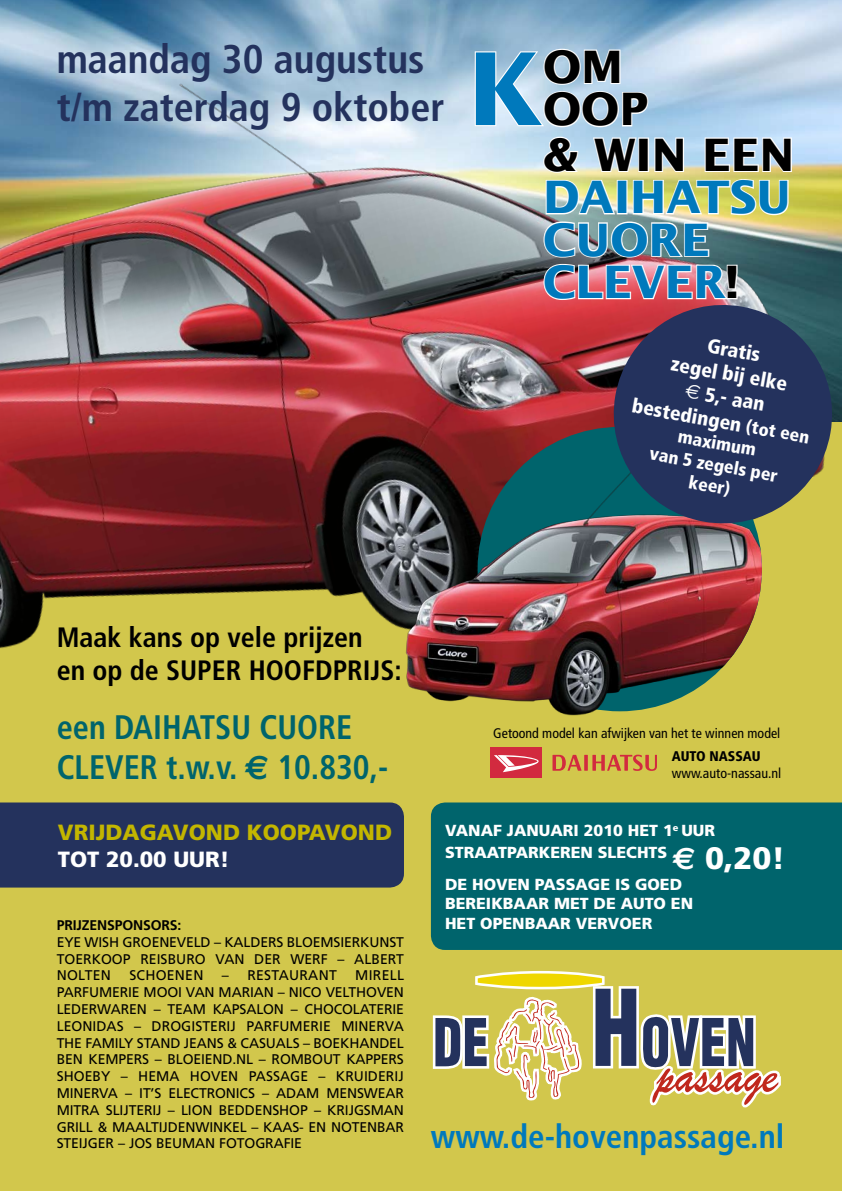
<style>
.page{position:relative;width:842px;height:1191px;background:#d2c74c}
.page>*{position:absolute;margin:0;border:0;box-sizing:border-box;transform-origin:0 0}
.t1{font:700 100.4px "Lucida Sans";color:#0079bc}
.t2{font:700 44.6px/42.4px "Lucida Sans";color:#0079bc}
.t3{font:700 44.6px/44px "Lucida Sans";color:#000}
.t4{font:700 condensed 40px/48px "Frutiger";color:#24325d}
.t5{font:700 condensed 34px "Frutiger";color:#00646c;scale:.95 1}
.t6{font:700 condensed 33px "Frutiger";color:#0079bc}
.t7{font:700 condensed 28px/33.6px "Frutiger";color:#000}
.t8{font:900 22px "Frutiger";color:#c3b600}
.t9{font:900 22px "Frutiger";color:#fff}
.t10{font:900 condensed 20px/24px "Frutiger";color:#fff;text-align:center}
.t11{font:900 condensed 18px/21.6px "Frutiger";color:#fff;text-align:center}
.t12{font:900 16px/19.2px "Frutiger";color:#fff}
.t13{font:14px/16.8px "Frutiger";letter-spacing:-.01em;color:#000;text-align:justify}
.t14{font:14px "Frutiger";letter-spacing:.02em;color:#000}
.t15{font:condensed 14px "Frutiger";color:#000}
.t16{font:700 14px "Frutiger";letter-spacing:-.01em;color:#000}
.t17{font:900 condensed 14px "Frutiger";color:#000}
.t18{font:condensed 13.9px "Frutiger";color:#000}
.s1{color:#000}
.s2{font-family:"Euro Sans";font-weight:400;font-stretch:normal}
.s3{font-size:18px}
.s4{font-family:"Euro Sans";font-stretch:normal}
.s5{font-family:"Euro Sans";font-weight:700;font-size:31px}
.s6{font-size:31px}
</style>
<div class="page">
<svg style="left:433px;top:971px;width:348px;height:136px"></svg>
<img style="left:0;top:0;width:842px;height:14px">
<img style="left:0;top:14px;width:842px;height:635px">
<img style="left:478px;top:451px;width:284px;height:252px">
<img style="left:331px;top:460px;width:337px;height:256px">
<svg style="left:605px;top:296px;width:236px;height:236px;background:#40455b"></svg>
<div style="left:0;top:802px;width:404px;height:85px;background:#24325d"></div>
<div style="left:431px;top:802px;width:411px;height:148px;background:#00646c"></div>
<img style="left:542px;top:136px;width:251px;height:165px">
<svg style="left:474px;top:48px;width:175px;height:80px;background:#c6dced"></svg>
<svg style="left:584px;top:755px;width:4px;height:15px"></svg>
<svg style="left:552px;top:755px;width:30px;height:15px"></svg>
<svg style="left:592px;top:754px;width:65px;height:17px"></svg>
<div style="left:490px;top:748px;width:52px;height:30px;background:#d22a3f"></div>
<svg style="left:494px;top:755px;width:45px;height:17px"></svg>
<h3 class="t4" style="left:57px;top:35px;width:389px">maandag 30 augustus t/m zaterdag 9 oktober</h3>
<h2 class="t3" style="left:543px;top:44px;width:253px">OM<br>OOP<br>&amp; WIN EEN</h2>
<h2 class="t2" style="left:543px;top:175px;width:250px">DAIHATSU<br>CUORE<br>CLEVER<span class="s1">!</span></h2>
<h1 class="t1" style="left:467px;top:28px;width:77px">K</h1>
<h3 class="t10" style="left:647px;top:322px;width:181px;rotate:10deg">Gratis<br>zegel bij elke<br><span class="s2">e</span> 5,- aan bestedingen <span class="s3">(tot een</span></h3>
<p class="t11" style="left:656px;top:421px;width:131px;rotate:10deg">maximum<br>van 5 zegels per keer)</p>
<h3 class="t7" style="left:57px;top:620px;width:346px">Maak kans op vele prijzen<br>en op de Super Hoofdprijs:</h3>
<h3 class="t5" style="left:57px;top:706px;width:313px">een DAIHATSU CUORE</h3>
<h3 class="t5" style="left:57px;top:747px;width:351px">CLEVER t.w.v. <span class="s4">E</span> 10.830,-</h3>
<p class="t18" style="left:493px;top:725px;width:289px">Getoond model kan afwijken van het te winnen model</p>
<p class="t17" style="left:672px;top:748px;width:90px">AUTO NASSAU</p>
<p class="t15" style="left:672px;top:765px;width:111px">www.auto-nassau.nl</p>
<h3 class="t8" style="left:58px;top:819px;width:336px">VRIJDAGAVOND KOOPAVOND</h3>
<h3 class="t9" style="left:58px;top:845px;width:173px">TOT 20.00 UUR!</h3>
<p class="t16" style="left:57px;top:917px;width:126px">PRIJZENSPONSORS:</p>
<p class="t13" style="left:57px;top:933px;width:349px">EYE WISH GROENEVELD – KALDERS bLOEMSIERKUNST TOERKOOP REISB URO VAN DER WERF – ALB ERT NOLTEN</p>
<p class="t14" style="left:129px;top:967px;width:76px">SCHOENEN</p>
<p class="t14" style="left:222px;top:967px;width:116px">– RESTAURANT</p>
<p class="t13" style="left:57px;top:967px;width:349px;text-indent:299px">MIRELL PARFUMERIE MOOI VAN MARIAN – NICO VELTHOVEN LEDERWAREN – TEAM KAPSALON – CHOCOLATERIE LEONIDAS – DROGISTERIJ PARFUMERIE MINERVA THE FAMILY STAND JEANS &amp; CASUALS – BOEKHANDEL BEN KEMPERS – BLOEIEND.NL – ROMBOUT KAPPERS SHOEBY – HEMA HOVEN PASSAGE – KRUIDERIJ MINERVA – IT’S ELECTRONICS – ADAM MENSWEAR MITRA SLIJTERIJ – LION B EDDENSHOP – KRIJGSMAN GRILL &amp; MAALTIJDENWINKEL – KAAS- EN NOTENBAR STEIJGER – JOS B EUMAN FOTOGRAFIE</p>
<p class="t12" style="left:445px;top:819px;width:342px;line-height:22px">VANAF JANUARI 2010 HET 1<sup>e</sup> UUR<br>STRAATPARKEREN SLECHTS <span class="s5">E</span> <span class="s6">0,20!</span></p>
<p class="t12" style="left:445px;top:874px;width:250px">DE HOVEN PASSAGE IS GOED<br>BEREIKBAAR MET DE AUTO EN<br>HET OPENBAAR VERVOER</p>
<h3 class="t6" style="left:431px;top:1117px;width:355px">www.de-hovenpassage.nl</h3>
</div>
